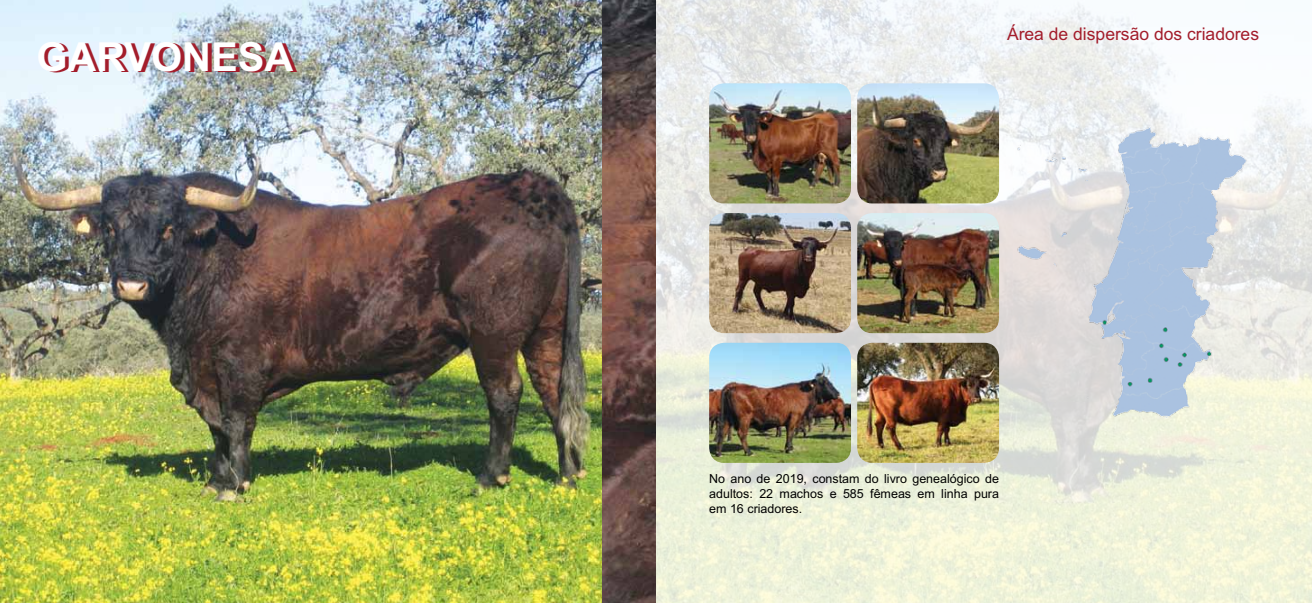
<style>
.page{position:relative;width:1312px;height:603px;background:#fff}
.page>*{position:absolute;margin:0;border:0;box-sizing:border-box;transform-origin:0 0}
.t1{font:700 40px "Arial";color:#a31d2b}
.t2{font:17.5px "Arial";color:#a31d2b}
.t3{font:12.5px/15px "Arial";color:#000;text-align:justify}
</style>
<div class="page">
<img style="left:655px;top:0;width:656px;height:602px">
<img style="left:0;top:0;width:655px;height:602px">
<img style="left:857px;top:83px;width:141px;height:120px">
<img style="left:857px;top:213px;width:141px;height:120px">
<img style="left:709px;top:213px;width:141px;height:120px">
<img style="left:709px;top:83px;width:141px;height:120px">
<img style="left:709px;top:342px;width:141px;height:120px">
<img style="left:857px;top:342px;width:141px;height:120px">
<img style="left:1006px;top:128px;width:255px;height:289px">
<h1 class="t1" style="left:40px;top:36px;width:258px">GARVONESA</h1>
<h2 class="t2" style="left:1006px;top:24px;width:253px">Área de dispersão dos criadores</h2>
<p class="t3" style="left:709px;top:471px;width:291px">No ano de 2019, constam do livro genealógico de adultos: 22 machos e 585 fêmeas em linha pura em 16 criadores.</p>
</div>
